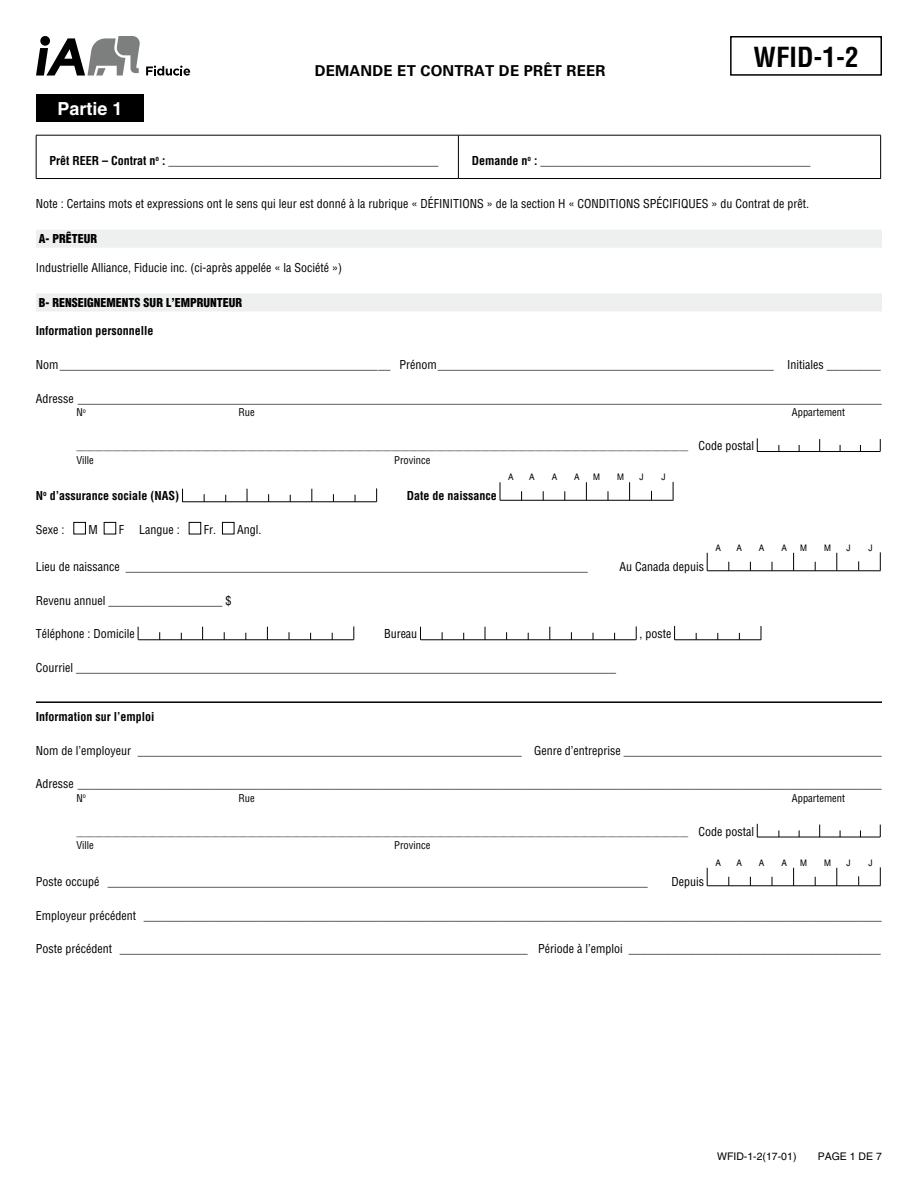
<style>
.page{position:relative;width:918px;height:1188px;background:#fff}
.page>*{position:absolute;margin:0;border:0;box-sizing:border-box;transform-origin:0 0}
.t1{font:700 condensed 27px "Helvetica";color:#000}
.t2{font:700 18px "Helvetica";color:#fff}
.t3{font:700 15px "Univers";letter-spacing:.015em;color:#000}
.t4{font:condensed 12px "Helvetica";color:#000}
.t5{font:700 condensed 12px "Helvetica";color:#000}
.t6{font:900 condensed 12px "Helvetica";color:#000}
.t7{font:condensed 10.5px "Helvetica";color:#000}
.t8{font:10.5px "Helvetica";color:#000}
.t9{font:condensed 9px "Helvetica";color:#000}
.t10{font:9px "Helvetica";color:#000;scale:.92 1}
.s1{font-size:12px}
</style>
<div class="page">
<div style="left:36px;top:230px;width:846px;height:18px;background:#eeefef"></div>
<div style="left:36px;top:293px;width:846px;height:18px;background:#eeefef"></div>
<hr style="left:36px;top:701px;width:846px;height:2px;background:#000">
<hr style="left:36px;top:135px;width:422px;height:1px;background:#000">
<hr style="left:36px;top:135px;width:1px;height:43px;background:#000">
<hr style="left:458px;top:135px;width:423px;height:1px;background:#000">
<hr style="left:458px;top:135px;width:1px;height:43px;background:#000">
<hr style="left:880px;top:135px;width:1px;height:43px;background:#000">
<hr style="left:36px;top:178px;width:422px;height:1px;background:#000">
<hr style="left:458px;top:178px;width:423px;height:1px;background:#000">
<svg style="left:757px;top:438px;width:1px;height:13px"></svg>
<svg style="left:819px;top:439px;width:1px;height:12px"></svg>
<svg style="left:880px;top:439px;width:1px;height:13px"></svg>
<hr style="left:757px;top:451px;width:123px;height:1px;background:#000">
<svg style="left:247px;top:489px;width:1px;height:13px"></svg>
<svg style="left:312px;top:489px;width:1px;height:13px"></svg>
<svg style="left:182px;top:489px;width:1px;height:13px"></svg>
<svg style="left:376px;top:488px;width:1px;height:14px"></svg>
<hr style="left:182px;top:502px;width:195px;height:1px;background:#000">
<svg style="left:500px;top:482px;width:1px;height:18px"></svg>
<svg style="left:586px;top:482px;width:1px;height:18px"></svg>
<svg style="left:629px;top:482px;width:1px;height:18px"></svg>
<hr style="left:500px;top:500px;width:173px;height:1px;background:#000">
<svg style="left:673px;top:482px;width:1px;height:18px"></svg>
<div style="left:74px;top:522px;width:12px;height:12px;border:1px solid #000"></div>
<div style="left:104px;top:522px;width:12px;height:12px;border:1px solid #000"></div>
<div style="left:189px;top:522px;width:12px;height:12px;border:1px solid #000"></div>
<div style="left:222px;top:522px;width:12px;height:12px;border:1px solid #000"></div>
<svg style="left:707px;top:553px;width:1px;height:18px"></svg>
<svg style="left:793px;top:553px;width:1px;height:18px"></svg>
<svg style="left:837px;top:553px;width:1px;height:18px"></svg>
<hr style="left:707px;top:571px;width:174px;height:1px;background:#000">
<svg style="left:880px;top:552px;width:1px;height:18px"></svg>
<svg style="left:202px;top:627px;width:1px;height:13px"></svg>
<svg style="left:267px;top:627px;width:1px;height:13px"></svg>
<svg style="left:138px;top:627px;width:1px;height:13px"></svg>
<svg style="left:354px;top:626px;width:1px;height:14px"></svg>
<hr style="left:138px;top:640px;width:216px;height:1px;background:#000">
<svg style="left:485px;top:627px;width:1px;height:13px"></svg>
<svg style="left:550px;top:627px;width:1px;height:13px"></svg>
<svg style="left:420px;top:627px;width:1px;height:13px"></svg>
<svg style="left:636px;top:626px;width:1px;height:14px"></svg>
<hr style="left:421px;top:640px;width:215px;height:1px;background:#000">
<svg style="left:674px;top:626px;width:1px;height:14px"></svg>
<svg style="left:761px;top:626px;width:1px;height:14px"></svg>
<hr style="left:675px;top:640px;width:86px;height:1px;background:#000">
<svg style="left:757px;top:824px;width:1px;height:13px"></svg>
<svg style="left:819px;top:825px;width:1px;height:12px"></svg>
<svg style="left:880px;top:825px;width:1px;height:12px"></svg>
<hr style="left:757px;top:837px;width:123px;height:1px;background:#000">
<svg style="left:707px;top:868px;width:1px;height:18px"></svg>
<svg style="left:793px;top:868px;width:1px;height:18px"></svg>
<svg style="left:837px;top:868px;width:1px;height:18px"></svg>
<hr style="left:707px;top:886px;width:174px;height:1px;background:#000">
<svg style="left:880px;top:867px;width:1px;height:18px"></svg>
<div style="left:730px;top:36px;width:152px;height:40px;border:2px solid #000"></div>
<svg style="left:146px;top:66px;width:44px;height:10px"></svg>
<svg style="left:36px;top:36px;width:104px;height:40px"></svg>
<div style="left:36px;top:94px;width:108px;height:28px;background:#000"></div>
<h2 class="t2" style="left:57px;top:98px;width:67px">Partie 1</h2>
<p class="t3" style="left:315px;top:62px;width:292px">DEMANDE ET CONTRAT DE PRÊT REER</p>
<h1 class="t1" style="left:754px;top:40px;width:106px">WFID-1-2</h1>
<p class="t5" style="left:50px;top:153px;width:390px">Prêt REER – Contrat n<sup>o</sup> : _____________________________________________</p>
<p class="t5" style="left:472px;top:153px;width:340px">Demande n<sup>o</sup> : _____________________________________________</p>
<p class="t4" style="left:36px;top:196px;width:775px">Note : Certains mots et expressions ont le sens qui leur est donné à la rubrique « DÉFINITIONS » de la section H « CONDITIONS SPÉCIFIQUES » du Contrat de prêt.</p>
<p class="t6" style="left:39px;top:231px;width:60px">A- PRÊTEUR</p>
<p class="t4" style="left:36px;top:260px;width:308px">Industrielle Alliance, Fiducie inc. (ci-après appelée « la Société »)</p>
<p class="t6" style="left:39px;top:295px;width:205px">B- RENSEIGNEMENTS SUR L’EMPRUNTEUR</p>
<p class="t5" style="left:36px;top:324px;width:119px">Information personnelle</p>
<p class="t4" style="left:36px;top:357px;width:846px">Nom_______________________________________________________ Prénom________________________________________________________ Initiales _________</p>
<p class="t4" style="left:36px;top:391px;width:847px">Adresse ______________________________________________________________________________________________________________________________________</p>
<p class="t7" style="left:76px;top:406px;width:11px">N<sup>o</sup></p>
<p class="t7" style="left:238px;top:406px;width:18px">Rue</p>
<p class="t7" style="left:792px;top:406px;width:55px">Appartement</p>
<p class="t9" style="left:76px;top:441px;width:679px">________________________________________________________________________________________________________________________________________ <span class="s1">Code postal</span></p>
<p class="t7" style="left:76px;top:453px;width:19px">Ville</p>
<p class="t7" style="left:394px;top:453px;width:38px">Province</p>
<p class="t5" style="left:36px;top:489px;width:145px">N<sup>o</sup> d’assurance sociale (NAS)</p>
<p class="t5" style="left:407px;top:489px;width:91px">Date de naissance</p>
<p class="t10" style="left:508px;top:472px;width:8px">A</p>
<p class="t10" style="left:529px;top:472px;width:8px">A</p>
<p class="t10" style="left:552px;top:472px;width:8px">A</p>
<p class="t10" style="left:574px;top:472px;width:8px">A</p>
<p class="t10" style="left:593px;top:472px;width:9px">M</p>
<p class="t10" style="left:617px;top:472px;width:9px">M</p>
<p class="t10" style="left:639px;top:472px;width:6px">J</p>
<p class="t10" style="left:661px;top:472px;width:6px">J</p>
<p class="t4" style="left:36px;top:522px;width:30px">Sexe :</p>
<p class="t4" style="left:89px;top:522px;width:11px">M</p>
<p class="t4" style="left:119px;top:522px;width:7px">F</p>
<p class="t4" style="left:139px;top:522px;width:42px">Langue :</p>
<p class="t4" style="left:204px;top:522px;width:59px">Fr. Angl.</p>
<p class="t4" style="left:36px;top:559px;width:553px">Lieu de naissance _____________________________________________________________________________</p>
<p class="t4" style="left:619px;top:559px;width:86px">Au Canada depuis</p>
<p class="t10" style="left:715px;top:542px;width:8px">A</p>
<p class="t10" style="left:736px;top:542px;width:8px">A</p>
<p class="t10" style="left:759px;top:542px;width:8px">A</p>
<p class="t10" style="left:781px;top:542px;width:8px">A</p>
<p class="t10" style="left:800px;top:542px;width:9px">M</p>
<p class="t10" style="left:824px;top:542px;width:9px">M</p>
<p class="t10" style="left:847px;top:542px;width:6px">J</p>
<p class="t10" style="left:869px;top:542px;width:6px">J</p>
<p class="t4" style="left:36px;top:593px;width:197px">Revenu annuel ___________________ $</p>
<p class="t4" style="left:36px;top:627px;width:100px">Téléphone : Domicile</p>
<p class="t4" style="left:384px;top:627px;width:35px">Bureau</p>
<p class="t4" style="left:639px;top:627px;width:33px">, poste</p>
<p class="t4" style="left:36px;top:660px;width:582px">Courriel __________________________________________________________________________________________</p>
<p class="t5" style="left:36px;top:709px;width:120px">Information sur l’emploi</p>
<p class="t4" style="left:36px;top:743px;width:848px">Nom de l’employeur ________________________________________________________________ Genre d’entreprise ___________________________________________</p>
<p class="t4" style="left:36px;top:777px;width:848px">Adresse ______________________________________________________________________________________________________________________________________</p>
<p class="t7" style="left:76px;top:792px;width:11px">N<sup>o</sup></p>
<p class="t7" style="left:238px;top:792px;width:18px">Rue</p>
<p class="t7" style="left:792px;top:792px;width:55px">Appartement</p>
<p class="t9" style="left:76px;top:827px;width:679px">________________________________________________________________________________________________________________________________________ <span class="s1">Code postal</span></p>
<p class="t7" style="left:76px;top:839px;width:19px">Ville</p>
<p class="t7" style="left:394px;top:839px;width:38px">Province</p>
<p class="t4" style="left:36px;top:874px;width:614px">Poste occupé __________________________________________________________________________________________</p>
<p class="t4" style="left:671px;top:874px;width:34px">Depuis</p>
<p class="t10" style="left:715px;top:857px;width:8px">A</p>
<p class="t10" style="left:736px;top:857px;width:8px">A</p>
<p class="t10" style="left:759px;top:857px;width:8px">A</p>
<p class="t10" style="left:781px;top:857px;width:8px">A</p>
<p class="t10" style="left:800px;top:857px;width:9px">M</p>
<p class="t10" style="left:824px;top:857px;width:9px">M</p>
<p class="t10" style="left:847px;top:857px;width:6px">J</p>
<p class="t10" style="left:869px;top:857px;width:6px">J</p>
<p class="t4" style="left:36px;top:908px;width:847px">Employeur précédent ___________________________________________________________________________________________________________________________</p>
<p class="t4" style="left:36px;top:942px;width:846px">Poste précédent ____________________________________________________________________ Période à l’emploi __________________________________________</p>
<p class="t8" style="left:717px;top:1150px;width:81px">WFID-1-2(17-01)</p>
<p class="t8" style="left:818px;top:1150px;width:66px">PAGE 1 DE 7</p>
</div>
